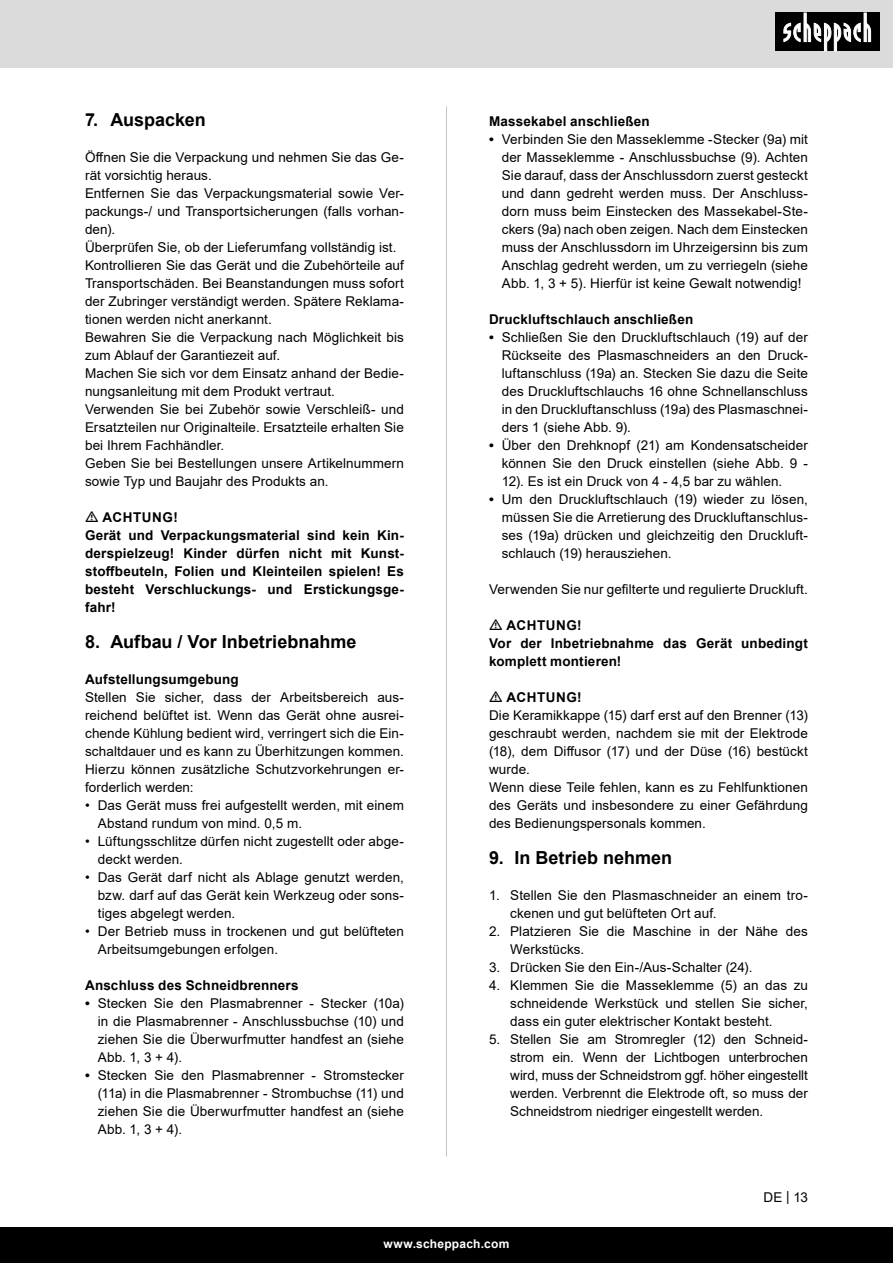
<style>
.page{position:relative;width:893px;height:1263px;background:#fff}
.page>*{position:absolute;margin:0;border:0;box-sizing:border-box;transform-origin:0 0}
.t1{font:700 18px "Arial";color:#000}
.Grundtext_Bold{font:13.5px/18px "Arial";letter-spacing:.005em;color:#000;text-align:justify}
.Basiseinstellung{font:13.5px/18px "Arial";letter-spacing:.005em;color:#000;text-align:justify}
.Grundtext_Bold-2{font:700 13.5px/18px "Arial";letter-spacing:.015em;color:#000}
.Grundtext_TT{font:700 13.5px "Arial";letter-spacing:.015em;color:#000}
.Grundtext_TT-2{font:13.5px "Arial";letter-spacing:.005em;color:#000}
.Grundtext_TT-3{font:700 13.5px "Arial";letter-spacing:.04em;color:#000}
.t2{font:700 12px "Arial";letter-spacing:.02em;color:#fff}
.s1{font-weight:700}
</style>
<div class="page">
<div style="left:0;top:0;width:893px;height:67px;background:#dbdbdb"></div>
<div style="left:0;top:1227px;width:893px;height:36px;background:#000"></div>
<div style="left:775px;top:13px;width:105px;height:38px;background:#000"></div>
<svg style="left:783px;top:13px;width:88px;height:38px"></svg>
<hr style="left:446px;top:106px;width:1px;height:1051px;background:#c7c7c7">
<p class="t1" style="left:85px;top:107px;width:122px">7. Auspacken</p>
<p class="Basiseinstellung" style="left:85px;top:148px;width:320px">Öffnen Sie die Verpackung und nehmen Sie das Ge&shy;rät vorsichtig heraus.</p>
<p class="Basiseinstellung" style="left:85px;top:184px;width:320px">Entfernen Sie das Verpackungsmaterial sowie Ver&shy;packungs-/ und Transportsicherungen (falls vorhan&shy;den).</p>
<p class="Basiseinstellung" style="left:85px;top:238px;width:313px">Überprüfen Sie, ob der Lieferumfang vollständig ist.</p>
<p class="Basiseinstellung" style="left:85px;top:256px;width:320px">Kontrollieren Sie das Gerät und die Zubehörteile auf Transportschäden. Bei Beanstandungen muss sofort der Zubringer verständigt werden. Spätere Reklama&shy;tionen werden nicht anerkannt.</p>
<p class="Basiseinstellung" style="left:85px;top:328px;width:320px">Bewahren Sie die Verpackung nach Möglichkeit bis zum Ablauf der Garantiezeit auf.</p>
<p class="Basiseinstellung" style="left:85px;top:364px;width:320px">Machen Sie sich vor dem Einsatz anhand der Bedie&shy;nungsanleitung mit dem Produkt vertraut.</p>
<p class="Basiseinstellung" style="left:85px;top:400px;width:320px">Verwenden Sie bei Zubehör sowie Verschleiß- und Ersatzteilen nur Originalteile. Ersatzteile erhalten Sie bei Ihrem Fachhändler.</p>
<p class="Basiseinstellung" style="left:85px;top:454px;width:320px">Geben Sie bei Bestellungen unsere Artikelnummern sowie Typ und Baujahr des Produkts an.</p>
<p class="Grundtext_TT-3" style="left:103px;top:508px;width:77px">ACHTUNG!</p>
<p class="Grundtext_Bold-2" style="left:85px;top:526px;width:320px;text-align:justify">Gerät und Verpackungsmaterial sind kein Kin&shy;derspielzeug! Kinder dürfen nicht mit Kunst&shy;stoffbeuteln, Folien und Kleinteilen spielen! Es besteht Verschluckungs- und Erstickungsge&shy;fahr!</p>
<p class="t1" style="left:85px;top:629px;width:273px">8. Aufbau / Vor Inbetriebnahme</p>
<p class="Grundtext_Bold-2" style="left:85px;top:670px;width:155px">Aufstellungsumgebung</p>
<p class="Grundtext_Bold" style="left:85px;top:688px;width:320px">Stellen Sie sicher, dass der Arbeitsbereich aus&shy;reichend belüftet ist. Wenn das Gerät ohne ausrei&shy;chende Kühlung bedient wird, verringert sich die Ein&shy;schaltdauer und es kann zu Überhitzungen kommen.<br>Hierzu können zusätzliche Schutzvorkehrungen er&shy;forderlich werden:</p>
<p class="Grundtext_Bold" style="left:98px;top:796px;width:308px;text-indent:-13px">• Das Gerät muss frei aufgestellt werden, mit einem<br>Abstand rundum von mind. 0,5 m.</p>
<p class="Grundtext_Bold" style="left:98px;top:832px;width:308px;text-indent:-13px">• Lüftungsschlitze dürfen nicht zugestellt oder abge&shy;deckt werden.</p>
<p class="Grundtext_Bold" style="left:98px;top:868px;width:308px;text-indent:-13px">• Das Gerät darf nicht als Ablage genutzt werden, bzw. darf auf das Gerät kein Werkzeug oder sons&shy;tiges abgelegt werden.</p>
<p class="Grundtext_Bold" style="left:98px;top:922px;width:308px;text-indent:-13px">• Der Betrieb muss in trockenen und gut belüfteten<br>Arbeitsumgebungen erfolgen.</p>
<p class="Grundtext_TT" style="left:85px;top:976px;width:215px">Anschluss des Schneidbrenners</p>
<p class="Grundtext_Bold" style="left:98px;top:994px;width:308px;text-indent:-13px"><span class="s1">•</span> Stecken Sie den Plasmabrenner - Stecker (10a) in die Plasmabrenner - Anschlussbuchse (10) und ziehen Sie die Überwurfmutter handfest an (siehe Abb. 1, 3 + 4).</p>
<p class="Grundtext_Bold" style="left:98px;top:1066px;width:308px;text-indent:-13px"><span class="s1">•</span> Stecken Sie den Plasmabrenner - Stromstecker (11a) in die Plasmabrenner - Strombuchse (11) und ziehen Sie die Überwurfmutter handfest an (siehe Abb. 1, 3 + 4).</p>
<p class="Grundtext_TT" style="left:489px;top:112px;width:162px">Massekabel anschließen</p>
<p class="Grundtext_Bold" style="left:502px;top:130px;width:308px;text-indent:-13px"><span class="s1">•</span> Verbinden Sie den Masseklemme -Stecker (9a) mit der Masseklemme - Anschlussbuchse (9). Achten Sie darauf, dass der Anschlussdorn zuerst gesteckt und dann gedreht werden muss. Der Anschluss&shy;dorn muss beim Einstecken des Massekabel-Ste&shy;ckers (9a) nach oben zeigen. Nach dem Einstecken muss der Anschlussdorn im Uhrzeigersinn bis zum Anschlag gedreht werden, um zu verriegeln (siehe Abb. 1, 3 + 5). Hierfür ist keine Gewalt notwendig!</p>
<p class="Grundtext_TT" style="left:489px;top:310px;width:206px">Druckluftschlauch anschließen</p>
<p class="Grundtext_Bold" style="left:502px;top:328px;width:308px;text-indent:-13px"><span class="s1">•</span> Schließen Sie den Druckluftschlauch (19) auf der Rückseite des Plasmaschneiders an den Druck&shy;luftanschluss (19a) an. Stecken Sie dazu die Seite des Druckluftschlauchs 16 ohne Schnellanschluss in den Druckluftanschluss (19a) des Plasmaschnei&shy;ders 1 (siehe Abb. 9).</p>
<p class="Grundtext_Bold" style="left:502px;top:436px;width:308px;text-indent:-13px"><span class="s1">•</span> Über den Drehknopf (21) am Kondensatscheider können Sie den Druck einstellen (siehe Abb. 9 - 12). Es ist ein Druck von 4 - 4,5 bar zu wählen.</p>
<p class="Grundtext_Bold" style="left:502px;top:490px;width:308px;text-indent:-13px"><span class="s1">•</span> Um den Druckluftschlauch (19) wieder zu lösen, müssen Sie die Arretierung des Druckluftanschlus&shy;ses (19a) drücken und gleichzeitig den Druckluft&shy;schlauch (19) herausziehen.</p>
<p class="Grundtext_TT-2" style="left:489px;top:580px;width:320px">Verwenden Sie nur gefilterte und regulierte Druckluft.</p>
<p class="Grundtext_TT-3" style="left:506px;top:616px;width:77px">ACHTUNG!</p>
<p class="Grundtext_Bold-2" style="left:489px;top:634px;width:320px">Vor der Inbetriebnahme das Gerät unbedingt komplett montieren!</p>
<p class="Grundtext_TT-3" style="left:506px;top:688px;width:77px">ACHTUNG!</p>
<p class="Basiseinstellung" style="left:489px;top:706px;width:320px">Die Keramikkappe (15) darf erst auf den Brenner (13) geschraubt werden, nachdem sie mit der Elektrode (18), dem Diffusor (17) und der Düse (16) bestückt wurde.</p>
<p class="Basiseinstellung" style="left:489px;top:778px;width:320px">Wenn diese Teile fehlen, kann es zu Fehlfunktionen des Geräts und insbesondere zu einer Gefährdung des Bedienungspersonals kommen.</p>
<p class="t1" style="left:489px;top:845px;width:185px">9. In Betrieb nehmen</p>
<p class="Grundtext_Bold" style="left:510px;top:886px;width:299px;text-indent:-21px">1. Stellen Sie den Plasmaschneider an einem tro&shy;ckenen und gut belüfteten Ort auf.</p>
<p class="Grundtext_Bold" style="left:510px;top:922px;width:299px;text-indent:-21px">2. Platzieren Sie die Maschine in der Nähe des<br>Werkstücks.</p>
<p class="Grundtext_Bold" style="left:489px;top:958px;width:265px">3. Drücken Sie den Ein-/Aus-Schalter (24).</p>
<p class="Grundtext_Bold" style="left:510px;top:976px;width:299px;text-indent:-21px">4. Klemmen Sie die Masseklemme (5) an das zu schneidende Werkstück und stellen Sie sicher, dass ein guter elektrischer Kontakt besteht.</p>
<p class="Grundtext_Bold" style="left:510px;top:1030px;width:299px;text-indent:-21px">5. Stellen Sie am Stromregler (12) den Schneid&shy;strom ein. Wenn der Lichtbogen unterbrochen wird, muss der Schneidstrom ggf. höher eingestellt werden. Verbrennt die Elektrode oft, so muss der Schneidstrom niedriger eingestellt werden.</p>
<p class="Grundtext_Bold" style="left:763px;top:1188px;width:46px">DE | 13</p>
<p class="t2" style="left:384px;top:1235px;width:127px">www.scheppach.com</p>
</div>
